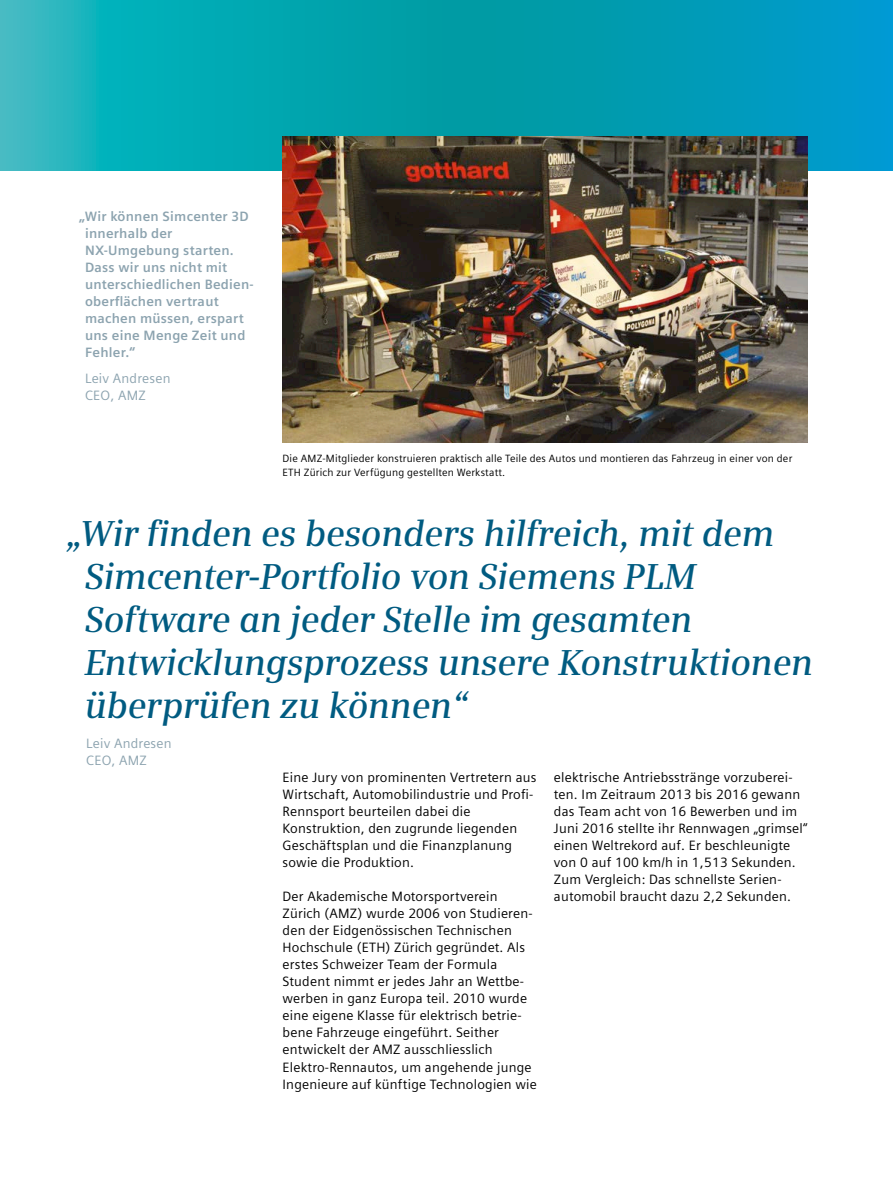
<style>
.page{position:relative;width:893px;height:1191px;background:#fff}
.page>*{position:absolute;margin:0;border:0;box-sizing:border-box;transform-origin:0 0}
.t1{font:italic 600 36px/43.2px "Siemens Serif";letter-spacing:-.01em;color:#005b81}
.t2{font:13.5px/17px "Siemens Sans Global";letter-spacing:.015em;color:#000}
.t3{font:700 13.5px/17px "Siemens Sans Global";letter-spacing:.015em;color:#8ca3af}
.t4{font:13.5px/17px "Siemens Sans Global";letter-spacing:.015em;color:#8ca3af}
.t5{font:10.5px/13.5px "Siemens Sans Global";letter-spacing:.015em;color:#000}
</style>
<div class="page">
<svg style="left:0;top:0;width:893px;height:170px"></svg>
<img style="left:283px;top:136px;width:525px;height:306px">
<p class="t3" style="left:85px;top:208px;width:170px;text-indent:-6px">„Wir können Simcenter 3D innerhalb der<br>NX-Umgebung starten.<br>Dass wir uns nicht mit unterschiedlichen Bedien&shy;oberflächen vertraut machen müssen, erspart uns eine Menge Zeit und<br>Fehler.“</p>
<p class="t4" style="left:85px;top:370px;width:87px">Leiv Andresen<br>CEO, AMZ</p>
<p class="t5" style="left:283px;top:452px;width:511px">Die AMZ-Mitglieder konstruieren praktisch alle Teile des Autos und montieren das Fahrzeug in einer von der<br>ETH Zürich zur Verfügung gestellten Werkstatt.</p>
<h1 class="t1" style="left:85px;top:511px;width:730px;text-indent:-18px">„Wir finden es besonders hilfreich, mit dem Simcenter-Portfolio von Siemens PLM Software an jeder Stelle im gesamten Entwicklungsprozess unsere Konstruktionen überprüfen zu können“</h1>
<p class="t4" style="left:86px;top:735px;width:87px">Leiv Andresen<br>CEO, AMZ</p>
<p class="t2" style="left:283px;top:769px;width:256px">Eine Jury von prominenten Vertretern aus Wirtschaft, Automobilindustrie und Profi-Rennsport beurteilen dabei die Konstruktion, den zugrunde liegenden Geschäftsplan und die Finanzplanung sowie die Produktion.</p>
<p class="t2" style="left:283px;top:888px;width:256px">Der Akademische Motorsportverein Zürich (AMZ) wurde 2006 von Studieren&shy;den der Eidgenössischen Technischen Hochschule (ETH) Zürich gegründet. Als erstes Schweizer Team der Formula Student nimmt er jedes Jahr an Wettbe&shy;werben in ganz Europa teil. 2010 wurde eine eigene Klasse für elektrisch betrie&shy;bene Fahrzeuge eingeführt. Seither entwickelt der AMZ ausschliesslich Elektro-Rennautos, um angehende junge Ingenieure auf künftige Technologien wie</p>
<p class="t2" style="left:554px;top:769px;width:255px">elektrische Antriebsstränge vorzuberei&shy;ten. Im Zeitraum 2013 bis 2016 gewann das Team acht von 16 Bewerben und im Juni 2016 stellte ihr Rennwagen „grimsel“ einen Weltrekord auf. Er beschleunigte von 0 auf 100 km/h in 1,513 Sekunden.<br>Zum Vergleich: Das schnellste Serien&shy;automobil braucht dazu 2,2 Sekunden.</p>
</div>
